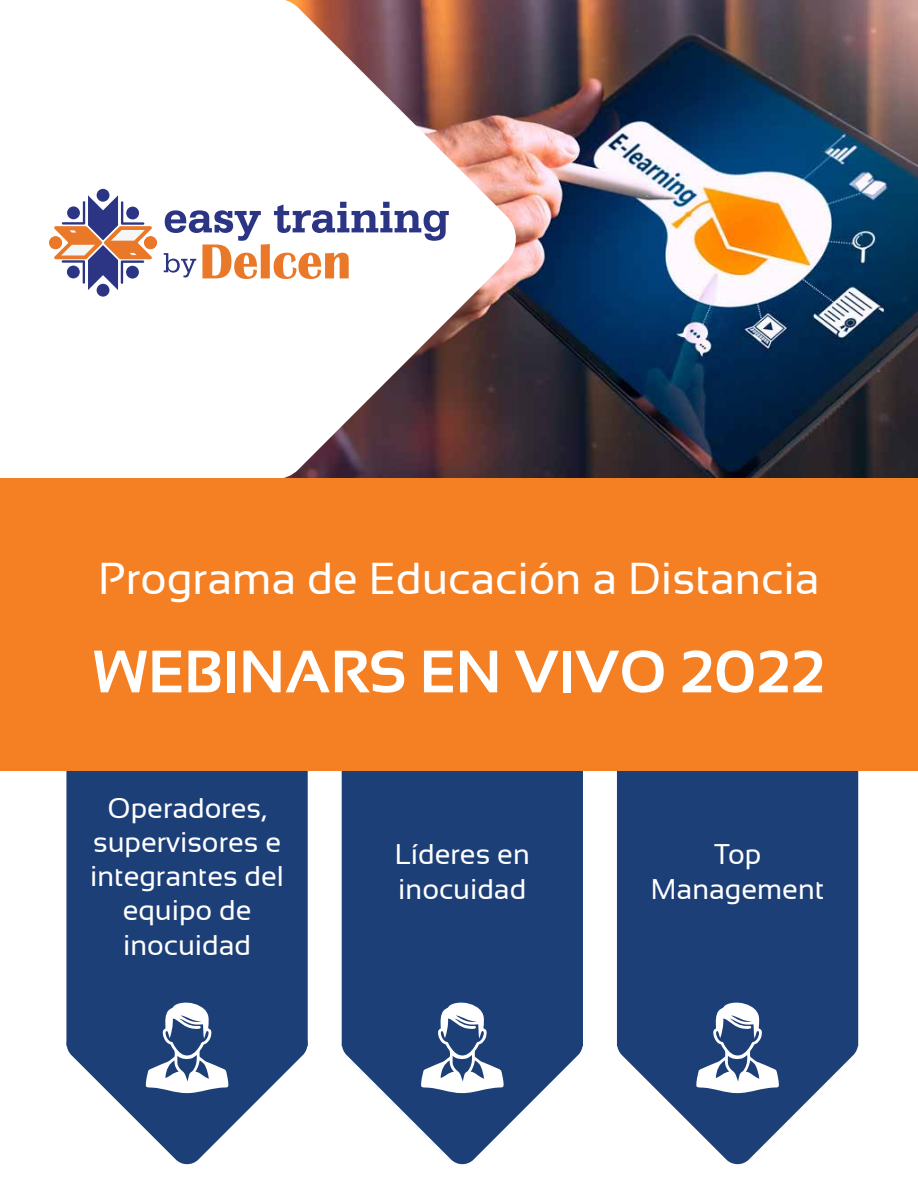
<style>
.page{position:relative;width:918px;height:1188px;background:#fff}
.page>*{position:absolute;margin:0;border:0;box-sizing:border-box;transform-origin:0 0}
.t1{font:700 59.7px "Sansation";color:#fff}
.t2{font:44.7px "Sansation";color:#fff}
.t3{font:28.5px/34.2px "Sansation";color:#fff;text-align:center}
</style>
<div class="page">
<img style="left:519px;top:0;width:399px;height:478px">
<svg style="left:276px;top:0;width:243px;height:479px"></svg>
<div style="left:97px;top:189px;width:12px;height:13px;background:#2b3584;border-radius:50%"></div>
<div style="left:97px;top:284px;width:12px;height:13px;background:#2b3584;border-radius:50%"></div>
<svg style="left:164px;top:202px;width:285px;height:77px"></svg>
<svg style="left:49px;top:195px;width:108px;height:95px"></svg>
<div style="left:49px;top:236px;width:13px;height:13px;background:#e97828;border-radius:50%"></div>
<div style="left:0;top:479px;width:918px;height:292px;background:#f57f23"></div>
<div style="left:66px;top:771px;width:242px;height:151px;background:#1c3f78"></div>
<svg style="left:66px;top:922px;width:242px;height:243px;fill:#1c3f78"></svg>
<svg style="left:146px;top:1001px;width:82px;height:92px"></svg>
<svg style="left:341px;top:922px;width:169px;height:243px"></svg>
<div style="left:342px;top:771px;width:241px;height:352px;background:#1c3f78"></div>
<svg style="left:421px;top:1001px;width:83px;height:92px"></svg>
<svg style="left:616px;top:922px;width:243px;height:243px"></svg>
<div style="left:617px;top:771px;width:241px;height:352px;background:#1c3f78"></div>
<svg style="left:696px;top:1001px;width:83px;height:92px"></svg>
<h2 class="t2" style="left:98px;top:554px;width:723px">Programa de Educación a Distancia</h2>
<h1 class="t1" style="left:93px;top:638px;width:734px">WEBINARS EN VIVO 2022</h1>
<p class="t3" style="left:90px;top:791px;width:195px">Operadores, supervisores e integrantes del equipo de inocuidad</p>
<p class="t3" style="left:395px;top:837px;width:136px;text-align:left">Líderes en inocuidad</p>
<p class="t3" style="left:651px;top:837px;width:175px">Top<br>Management</p>
</div>
